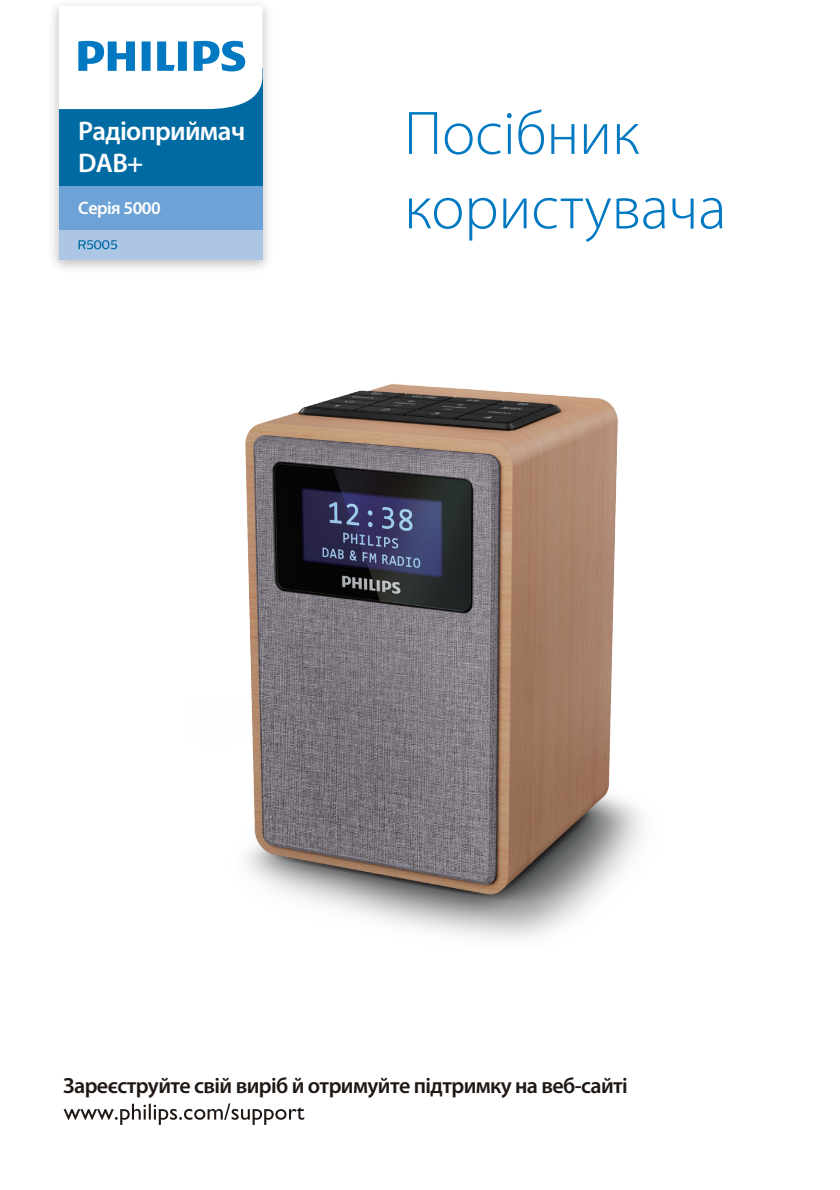
<style>
.page{position:relative;width:840px;height:1190px;background:#fff}
.page>*{position:absolute;margin:0;border:0;box-sizing:border-box;transform-origin:0 0}
.t1{font:300 62px/74.4px "Myriad Pro";color:#0079c2}
.t2{font:600 27px/32.4px "Myriad Pro";letter-spacing:-.025em;color:#fff}
.t3{font:600 22px "Myriad Pro";letter-spacing:-.025em;color:#1f1713}
.t4{font:600 18px "Myriad Pro";letter-spacing:-.025em;color:#fff}
</style>
<div class="page">
<img style="left:53px;top:4px;width:215px;height:265px">
<div style="left:59px;top:69px;width:203px;height:118px;background:#006ba3"></div>
<svg style="left:59px;top:6px;width:203px;height:103px"></svg>
<div style="left:59px;top:186px;width:203px;height:45px;background:#6ca2d6"></div>
<div style="left:59px;top:230px;width:203px;height:30px;background:#adc6e6"></div>
<svg style="left:79px;top:240px;width:38px;height:9px"></svg>
<img style="left:245px;top:384px;width:397px;height:555px">
<svg style="left:64px;top:1103px;width:240px;height:22px"></svg>
<p class="t2" style="left:78px;top:114px;width:168px">Радіоприймач<br>DAB+</p>
<h1 class="t1" style="left:404px;top:97px;width:324px">Посібник користувача</h1>
<p class="t4" style="left:78px;top:197px;width:84px">Серія 5000</p>
<p class="t3" style="left:63px;top:1071px;width:566px">Зареєструйте свій виріб й отримуйте підтримку на веб-сайті</p>
</div>
